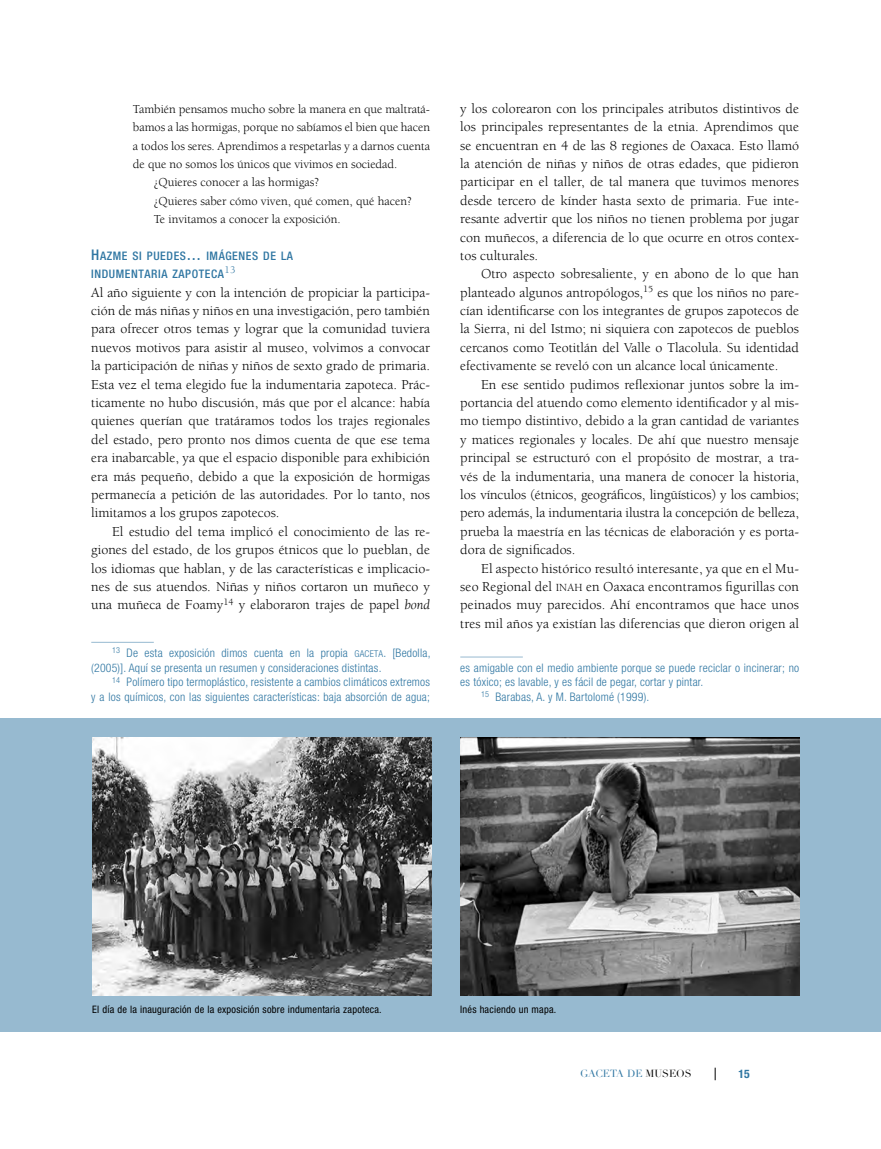
<style>
.page{position:relative;width:881px;height:1149px;background:#fff}
.page>*{position:absolute;margin:0;border:0;box-sizing:border-box;transform-origin:0 0}
.t1{font:13.95px/18.3px "Berkeley Std";color:#000;text-align:justify}
.t2{font:12.45px "Berkeley Std";letter-spacing:-.005em;color:#000}
.t3{font:300 condensed 11.7px/14.7px "Helvetica Neue LT Std";letter-spacing:.02em;color:#2f76a2}
.t4{font:11.7px/18.3px "Helvetica Neue LT Std Md Cn SC800";letter-spacing:.05em;color:#2f76a2}
.t5{font:700 condensed 11.7px "Helvetica Neue LT Std";color:#2f76a2}
.t6{font:condensed 10.35px "Helvetica Neue LT Std";letter-spacing:.02em;color:#000}
.t7{font:10.35px "Didot LT Std";letter-spacing:-.005em;color:#2f76a2}
.s1{font-size:14.7px}
.s2{font-style:italic}
.s3{font-family:"Helvetica Neue LT Std Lt Cn SC800";font-weight:400;font-stretch:normal;font-size:9.45px}
.s4{font-family:"Berkeley Std Book SC800";font-size:11.1px}
.s5{color:#000}
</style>
<div class="page">
<svg style="left:714px;top:1067px;width:1px;height:12px"></svg>
<div style="left:0;top:718px;width:880px;height:313px;background:#97bad0"></div>
<hr style="left:91px;top:641px;width:63px;height:1px;background:#97bad0">
<hr style="left:460px;top:656px;width:62px;height:1px;background:#97bad0">
<img style="left:92px;top:737px;width:339px;height:257px">
<img style="left:460px;top:737px;width:338px;height:257px">
<p class="t2" style="left:133px;top:102px;width:298px">También pensamos mucho sobre la manera en que maltratá-</p>
<p class="t2" style="left:133px;top:121px;width:298px">bamos a las hormigas, porque no sabíamos el bien que hacen</p>
<p class="t2" style="left:133px;top:139px;width:298px">a todos los seres. Aprendimos a respetarlas y a darnos cuenta</p>
<p class="t2" style="left:133px;top:157px;width:266px">de que no somos los únicos que vivimos en sociedad.</p>
<p class="t2" style="left:154px;top:176px;width:167px">¿Quieres conocer a las hormigas?</p>
<p class="t2" style="left:154px;top:194px;width:259px">¿Quieres saber cómo viven, qué comen, qué hacen?</p>
<p class="t2" style="left:154px;top:212px;width:188px">Te invitamos a conocer la exposición.</p>
<p class="t4" style="left:91px;top:246px;width:203px"><span class="s1">H</span>AZME SI PUEDES<span class="s1">…</span> IMÁGENES DE LA<br>INDUMENTARIA ZAPOTECA<sup>13</sup></p>
<p class="t1" style="left:91px;top:283px;width:340px">Al año siguiente y con la intención de propiciar la participa&shy;ción de más niñas y niños en una investigación, pero también para ofrecer otros temas y lograr que la comunidad tuviera nuevos motivos para asistir al museo, volvimos a convocar la participación de niñas y niños de sexto grado de primaria.<br>Esta vez el tema elegido fue la indumentaria zapoteca. Prác&shy;ticamente no hubo discusión, más que por el alcance: había quienes querían que tratáramos todos los trajes regionales del estado, pero pronto nos dimos cuenta de que ese tema era inabarcable, ya que el espacio disponible para exhibición era más pequeño, debido a que la exposición de hormigas permanecía a petición de las autoridades. Por lo tanto, nos limitamos a los grupos zapotecos.</p>
<p class="t1" style="left:91px;top:522px;width:340px;text-indent:21px">El estudio del tema implicó el conocimiento de las re&shy;giones del estado, de los grupos étnicos que lo pueblan, de los idiomas que hablan, y de las características e implicacio&shy;nes de sus atuendos. Niñas y niños cortaron un muñeco y una muñeca de Foamy<sup>14</sup> y elaboraron trajes de papel <span class="s2">bond</span></p>
<p class="t3" style="left:91px;top:645px;width:340px;text-indent:21px"><sup>13</sup> De esta exposición dimos cuenta en la propia <span class="s3">GACETA</span>. [Bedolla, (2005)]. Aquí se presenta un resumen y consideraciones distintas.</p>
<p class="t3" style="left:91px;top:674px;width:340px;text-align:right"><sup>14</sup> Polímero tipo termoplástico, resistente a cambios climáticos extremos<br>y a los químicos, con las siguientes características: baja absorción de agua;</p>
<p class="t1" style="left:460px;top:99px;width:340px">y los colorearon con los principales atributos distintivos de los principales representantes de la etnia. Aprendimos que se encuentran en 4 de las 8 regiones de Oaxaca. Esto llamó la atención de niñas y niños de otras edades, que pidieron participar en el taller, de tal manera que tuvimos menores desde tercero de kínder hasta sexto de primaria. Fue inte&shy;resante advertir que los niños no tienen problema por jugar con muñecos, a diferencia de lo que ocurre en otros contex&shy;tos culturales.</p>
<p class="t1" style="left:460px;top:265px;width:340px;text-indent:21px">Otro aspecto sobresaliente, y en abono de lo que han planteado algunos antropólogos,<sup>15</sup> es que los niños no pare&shy;cían identificarse con los integrantes de grupos zapotecos de la Sierra, ni del Istmo; ni siquiera con zapotecos de pueblos cercanos como Teotitlán del Valle o Tlacolula. Su identidad efectivamente se reveló con un alcance local únicamente.</p>
<p class="t1" style="left:460px;top:375px;width:340px;text-indent:21px">En ese sentido pudimos reflexionar juntos sobre la im&shy;portancia del atuendo como elemento identificador y al mis&shy;mo tiempo distintivo, debido a la gran cantidad de variantes y matices regionales y locales. De ahí que nuestro mensaje principal se estructuró con el propósito de mostrar, a tra&shy;vés de la indumentaria, una manera de conocer la historia, los vínculos (étnicos, geográficos, lingüísticos) y los cambios; pero además, la indumentaria ilustra la concepción de belleza, prueba la maestría en las técnicas de elaboración y es porta&shy;dora de significados.</p>
<p class="t1" style="left:460px;top:559px;width:340px;text-indent:21px">El aspecto histórico resultó interesante, ya que en el Mu&shy;seo Regional del <span class="s4">inah</span> en Oaxaca encontramos figurillas con peinados muy parecidos. Ahí encontramos que hace unos tres mil años ya existían las diferencias que dieron origen al</p>
<p class="t3" style="left:460px;top:660px;width:340px">es amigable con el medio ambiente porque se puede reciclar o incinerar; no</p>
<p class="t3" style="left:460px;top:674px;width:244px">es tóxico; es lavable, y es fácil de pegar, cortar y pintar.</p>
<p class="t3" style="left:481px;top:689px;width:170px"><sup>15</sup> Barabas, A. y M. Bartolomé (1999).</p>
<p class="t6" style="left:92px;top:1003px;width:291px">El día de la inauguración de la exposición sobre indumentaria zapoteca.</p>
<p class="t6" style="left:460px;top:1003px;width:97px">Inés haciendo un mapa.</p>
<p class="t7" style="left:580px;top:1067px;width:113px">GACETA DE <span class="s5">MUSEOS</span></p>
<p class="t5" style="left:738px;top:1066px;width:13px">15</p>
</div>
